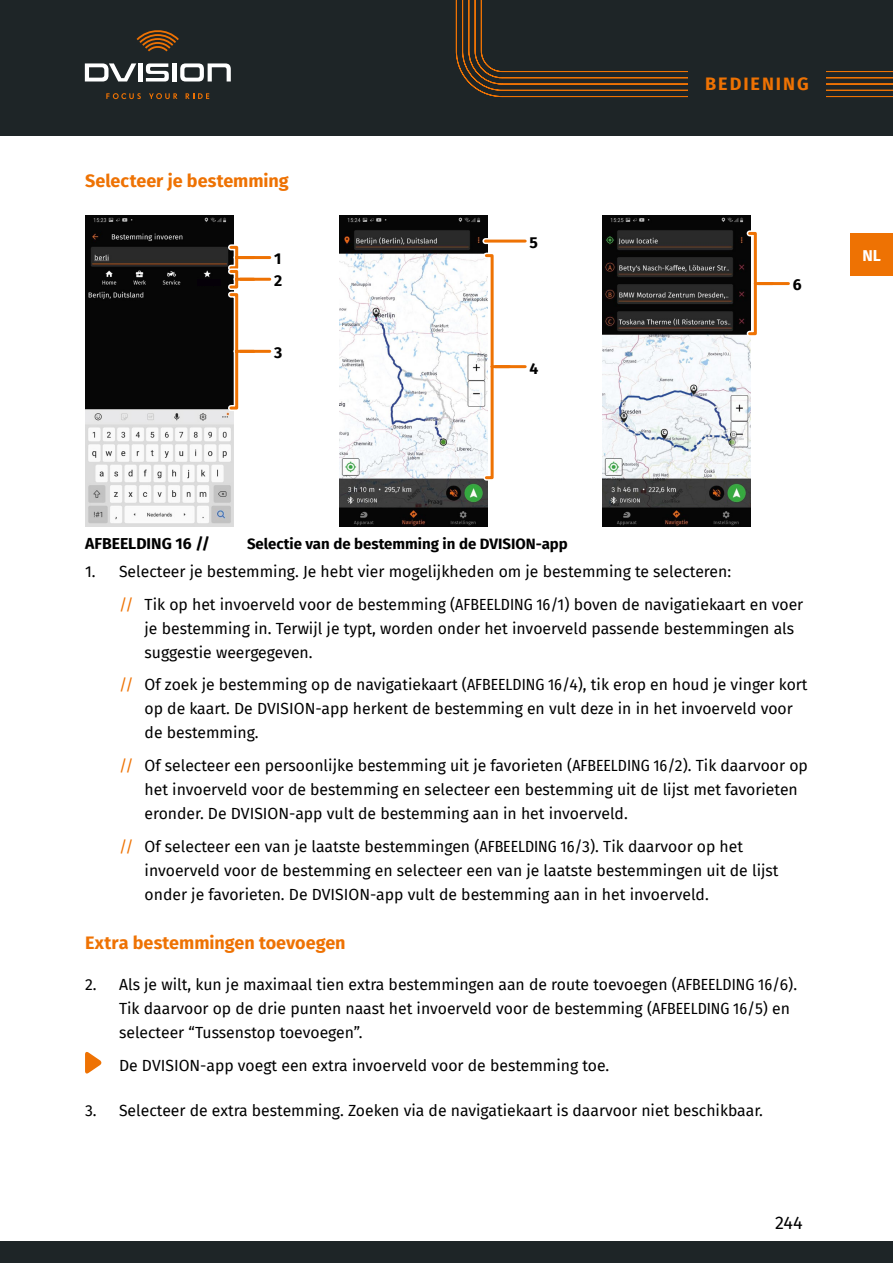
<style>
.page{position:relative;width:893px;height:1263px;background:#fff}
.page>*{position:absolute;margin:0;border:0;box-sizing:border-box;transform-origin:0 0}
.t1{font:700 18px "Fira Sans";color:#ee7203}
.t2{font:700 18px "Fira Sans";letter-spacing:.11em;color:#ee7203}
.t3{font:18px "Fira Sans";color:#000}
.t4{font:15.75px/24px "Fira Sans";color:#000}
.t5{font:700 15.75px/21.8px "Fira Sans";color:#000}
.t6{font:700 15.75px "Fira Sans";color:#fff}
.t7{font:700 15px "Fira Sans";color:#000}
.s1{font-size:18px}
.s2{color:#ee7203}
.s3{font-family:"Fira Sans Condensed"}
</style>
<div class="page">
<div style="left:0;top:0;width:893px;height:136px;background:#1e2527"></div>
<svg style="left:85px;top:63px;width:51px;height:18px"></svg>
<hr style="left:138px;top:63px;width:4px;height:18px;background:#fff">
<svg style="left:146px;top:63px;width:23px;height:18px"></svg>
<div style="left:172px;top:63px;width:5px;height:18px;background:#fff"></div>
<svg style="left:180px;top:63px;width:51px;height:18px"></svg>
<svg style="left:137px;top:30px;width:42px;height:21px"></svg>
<svg style="left:106px;top:93px;width:35px;height:6px"></svg>
<svg style="left:149px;top:93px;width:28px;height:6px"></svg>
<svg style="left:186px;top:93px;width:23px;height:6px"></svg>
<svg style="left:456px;top:0;width:437px;height:97px"></svg>
<div style="left:688px;top:56px;width:138px;height:51px;background:#1e2527"></div>
<div style="left:0;top:1242px;width:893px;height:21px;background:#1e2527"></div>
<div style="left:850px;top:233px;width:43px;height:42px;background:#ee7203"></div>
<img style="left:339px;top:215px;width:149px;height:312px">
<img style="left:85px;top:215px;width:148px;height:312px">
<img style="left:602px;top:215px;width:148px;height:312px">
<svg style="left:234px;top:255px;width:39px;height:6px"></svg>
<hr style="left:237px;top:256px;width:33px;height:3px;background:#ee7203">
<svg style="left:234px;top:276px;width:39px;height:6px"></svg>
<hr style="left:237px;top:278px;width:33px;height:3px;background:#ee7203">
<svg style="left:234px;top:348px;width:39px;height:6px"></svg>
<div style="left:272px;top:344px;width:11px;height:14px;background:#fff"></div>
<hr style="left:237px;top:350px;width:33px;height:3px;background:#ee7203">
<svg style="left:225px;top:241px;width:18px;height:173px"></svg>
<hr style="left:237px;top:350px;width:17px;height:3px;background:#ee7203">
<svg style="left:489px;top:364px;width:39px;height:6px"></svg>
<hr style="left:492px;top:365px;width:33px;height:3px;background:#ee7203">
<svg style="left:480px;top:250px;width:18px;height:234px"></svg>
<hr style="left:492px;top:365px;width:17px;height:3px;background:#ee7203">
<svg style="left:482px;top:238px;width:46px;height:6px"></svg>
<hr style="left:485px;top:240px;width:40px;height:3px;background:#ee7203">
<svg style="left:752px;top:281px;width:39px;height:6px"></svg>
<hr style="left:755px;top:282px;width:33px;height:3px;background:#ee7203">
<svg style="left:744px;top:227px;width:17px;height:113px"></svg>
<hr style="left:755px;top:282px;width:17px;height:3px;background:#ee7203">
<div style="left:197px;top:280px;width:24px;height:6px;background:#050008"></div>
<svg style="left:85px;top:1052px;width:17px;height:22px"></svg>
<p class="t1" style="left:85px;top:165px;width:205px">Selecteer je bestemming</p>
<p class="t5" style="left:274px;top:247px;width:10px">1<br>2</p>
<p class="t5" style="left:274px;top:341px;width:10px">3</p>
<p class="t5" style="left:529px;top:230px;width:10px">5</p>
<p class="t5" style="left:529px;top:356px;width:10px">4</p>
<p class="t2" style="left:705px;top:69px;width:105px">BEDIENING</p>
<p class="t5" style="left:793px;top:273px;width:10px">6</p>
<p class="t6" style="left:862px;top:243px;width:24px">N L<span class="s1">L</span></p>
<p class="t5" style="left:85px;top:532px;width:126px">AFBEELDING 16 //</p>
<p class="t7" style="left:247px;top:531px;width:322px">Selectie van de bestemming in de DVISION-app</p>
<p class="t4" style="left:119px;top:555px;width:686px;line-height:32.5px;text-indent:-34px">1. Selecteer je bestemming. Je hebt vier mogelijkheden om je bestemming te selecteren:<br><span class="s2">//</span> Tik op het invoerveld voor de bestemming (<span class="s3">AFBEELDING 16</span>/1) boven de navigatiekaart en voer</p>
<p class="t4" style="left:145px;top:616px;width:651px">je bestemming in. Terwijl je typt, worden onder het invoerveld passende bestemmingen als suggestie weergegeven.</p>
<p class="t4" style="left:145px;top:672px;width:665px;text-indent:-26px"><span class="s2">//</span> Of zoek je bestemming op de navigatiekaart (<span class="s3">AFBEELDING 16</span>/4), tik erop en houd je vinger kort op de kaart. De DVISION-app herkent de bestemming en vult deze in in het invoerveld voor de bestemming.</p>
<p class="t4" style="left:145px;top:753px;width:665px;text-indent:-26px"><span class="s2">//</span> Of selecteer een persoonlijke bestemming uit je favorieten (<span class="s3">AFBEELDING 16</span>/2). Tik daarvoor op het invoerveld voor de bestemming en selecteer een bestemming uit de lijst met favorieten eronder. De DVISION-app vult de bestemming aan in het invoerveld.</p>
<p class="t4" style="left:145px;top:834px;width:635px;text-indent:-26px"><span class="s2">//</span> Of selecteer een van je laatste bestemmingen (<span class="s3">AFBEELDING 16</span>/3). Tik daarvoor op het invoerveld voor de bestemming en selecteer een van je laatste bestemmingen uit de lijst onder je favorieten. De DVISION-app vult de bestemming aan in het invoerveld.</p>
<p class="t1" style="left:85px;top:927px;width:262px">Extra bestemmingen toevoegen</p>
<p class="t4" style="left:119px;top:972px;width:680px;text-indent:-34px">2. Als je wilt, kun je maximaal tien extra bestemmingen aan de route toevoegen (<span class="s3">AFBEELDING 16</span>/6).<br>Tik daarvoor op de drie punten naast het invoerveld voor de bestemming (<span class="s3">AFBEELDING 16</span>/5) en selecteer “Tussenstop toevoegen”.</p>
<p class="t4" style="left:119px;top:1052px;width:492px">De DVISION-app voegt een extra invoerveld voor de bestemming toe.</p>
<p class="t4" style="left:85px;top:1098px;width:679px">3. Selecteer de extra bestemming. Zoeken via de navigatiekaart is daarvoor niet beschikbaar.</p>
<p class="t3" style="left:775px;top:1209px;width:29px">244</p>
</div>
